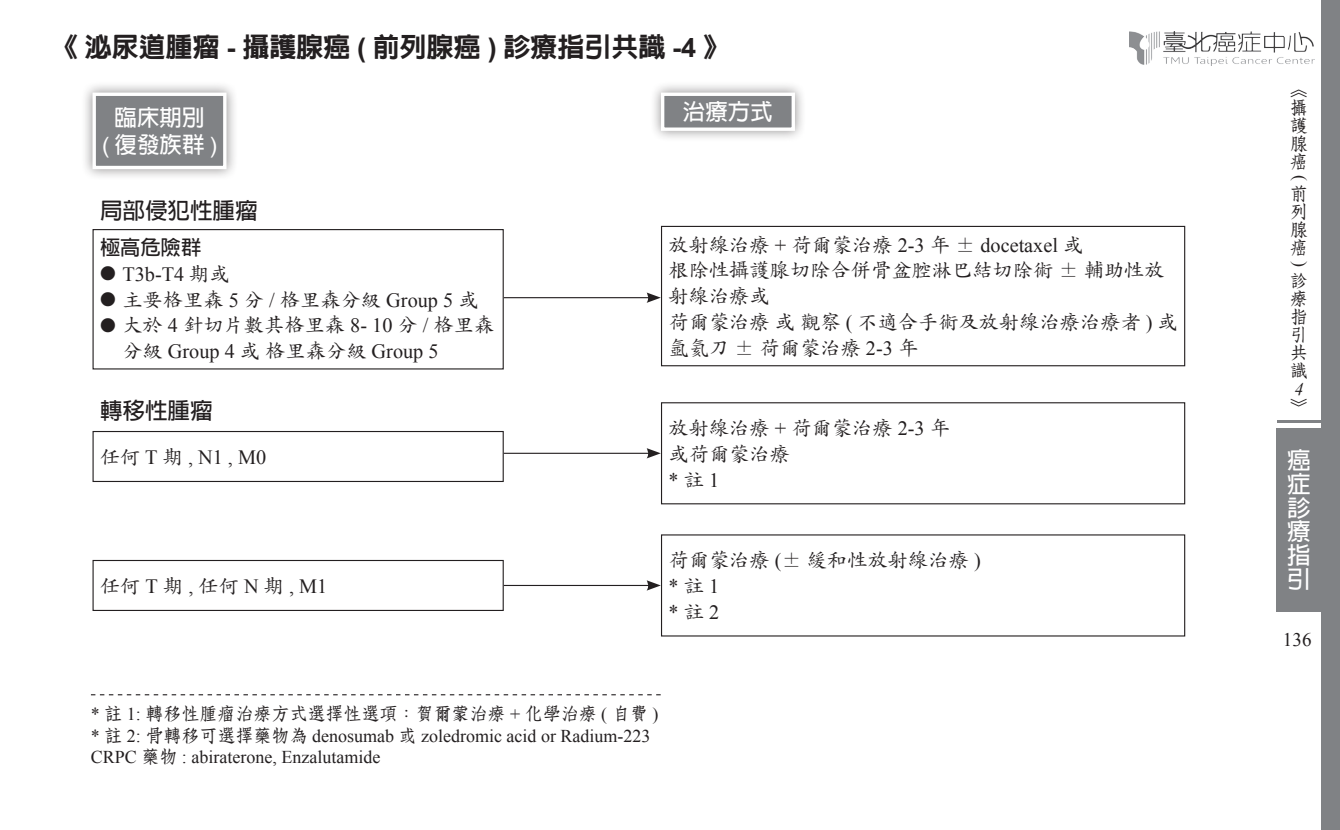
<style>
.page{position:relative;width:1340px;height:830px;background:#fff}
.page>*{position:absolute;margin:0;border:0;box-sizing:border-box;transform-origin:0 0}
.t1{font:800 27px "AR Hei B5";color:#231f20}
.t2{font:700 23.62px/23.6px "AR Hei B5";color:#fff;text-align:justify}
.t3{font:700 22.5px "AR Hei B5";color:#fff}
.t4{font:700 22.5px "AR Hei B5";color:#231f20}
.t5{font:20.25px/25.9px "DF Kai Shu Std W5";color:#231f20}
.t6{font:20.25px/25.9px "Times New Roman";color:#231f20}
.t7{font:700 20.25px "AR Hei B5";color:#231f20}
.t8{font:19.12px "Times New Roman";color:#231f20}
.t9{font:18px/21.6px "Times New Roman";color:#231f20}
.t10{font:18px/18px "DF Fang Song Std W6";color:#231f20;text-align:justify}
.t11{font:italic 18px "Times New Roman";color:#231f20}
.s1{font-family:"Arial";font-weight:700}
.s2{font-family:"Arial";font-weight:400}
.s3{font-family:"DF Kai Shu Std W5";font-size:15.75px}
.s4{font-family:"DF Kai Shu Std W5"}
.s5{font-size:15.75px}
.s6{font-family:"Times New Roman"}
.s7{font-family:"DF Fang Song Std W6"}
</style>
<div class="page">
<div style="left:1320px;top:0;width:19px;height:829px;background:#808285"></div>
<div style="left:1276px;top:427px;width:47px;height:184px;background:#808285"></div>
<hr style="left:1276px;top:420px;width:47px;height:3px;background:#808285">
<img style="left:1129px;top:31px;width:185px;height:34px">
<div style="left:649px;top:81px;width:157px;height:61px;background:#231f20;opacity:.5"></div>
<div style="left:661px;top:92px;width:134px;height:39px;background:#808285;border:3px solid #fff"></div>
<div style="left:81px;top:81px;width:157px;height:100px;background:#231f20;opacity:.5"></div>
<div style="left:92px;top:92px;width:134px;height:77px;background:#808285;border:3px solid #fff"></div>
<div style="left:92px;top:229px;width:412px;height:140px;border:1px solid #231f20"></div>
<div style="left:661px;top:226px;width:524px;height:140px;border:1px solid #231f20"></div>
<div style="left:661px;top:402px;width:524px;height:102px;border:1px solid #231f20"></div>
<div style="left:92px;top:431px;width:412px;height:51px;border:1px solid #231f20"></div>
<div style="left:92px;top:559px;width:412px;height:51px;border:1px solid #231f20"></div>
<hr style="left:504px;top:297px;width:146px;height:1px;background:#231f20">
<svg style="left:646px;top:292px;width:15px;height:11px"></svg>
<hr style="left:504px;top:452px;width:146px;height:1px;background:#231f20">
<svg style="left:646px;top:448px;width:15px;height:10px"></svg>
<hr style="left:504px;top:584px;width:146px;height:1px;background:#231f20">
<svg style="left:646px;top:580px;width:15px;height:10px"></svg>
<svg style="left:91px;top:694px;width:570px;height:1px"></svg>
<h1 class="t1" style="left:51px;top:34px;width:680px">《泌尿道腫瘤 <span class="s1">-</span> 攝護腺癌 <span class="s1">(</span> 前列腺癌 <span class="s1">)</span> 診療指引共識 <span class="s1">-4</span> 》</h1>
<p class="t3" style="left:114px;top:106px;width:92px">臨床期別</p>
<p class="t3" style="left:683px;top:100px;width:91px">治療方式</p>
<p class="t3" style="left:102px;top:133px;width:116px"><span class="s2">(</span> 復發族群 <span class="s2">)</span></p>
<p class="t4" style="left:100px;top:199px;width:159px">局部侵犯性腫瘤</p>
<p class="t7" style="left:100px;top:237px;width:103px">極高危險群</p>
<p class="t6" style="left:100px;top:260px;width:131px"><span class="s3">●</span> T3b-T4 <span class="s4">期或</span></p>
<p class="t5" style="left:100px;top:286px;width:380px"><span class="s5">●</span> 主要格里森 <span class="s6">5</span> 分 <span class="s6">/</span> 格里森分級 <span class="s6">Group 5</span> 或</p>
<p class="t5" style="left:100px;top:312px;width:396px"><span class="s5">●</span> 大於 <span class="s6">4</span> 針切片數其格里森 <span class="s6">8- 10</span> 分 <span class="s6">/</span> 格里森</p>
<p class="t6" style="left:122px;top:338px;width:318px"><span class="s4">分級</span> Group 4 <span class="s4">或格里森分級</span> Group 5</p>
<p class="t4" style="left:100px;top:399px;width:114px">轉移性腫瘤</p>
<p class="t6" style="left:100px;top:443px;width:168px"><span class="s4">任何</span> T <span class="s4">期</span> , N1 , M0</p>
<p class="t5" style="left:100px;top:572px;width:229px">任何<span class="s6">T</span>期<span class="s6">,</span> 任何 <span class="s6">N</span>期<span class="s6">, M1</span></p>
<p class="t5" style="left:668px;top:231px;width:511px">放射線治療 <span class="s6">+</span> 荷爾蒙治療 <span class="s6">2-3</span> 年 ± <span class="s6">docetaxel</span> 或<br>根除性攝護腺切除合併骨盆腔淋巴結切除術 ± 輔助性放射線治療或<br>荷爾蒙治療或觀察 <span class="s6">(</span> 不適合手術及放射線治療治療者 <span class="s6">)</span> 或氬氦刀 ± 荷爾蒙治療 <span class="s6">2-3</span> 年</p>
<p class="t5" style="left:668px;top:414px;width:283px">放射線治療 <span class="s6">+</span> 荷爾蒙治療 <span class="s6">2-3</span> 年或荷爾蒙治療</p>
<p class="t6" style="left:668px;top:466px;width:52px">*<span class="s4">註</span>1</p>
<p class="t5" style="left:668px;top:546px;width:314px">荷爾蒙治療 <span class="s6">(</span>± 緩和性放射線治療 <span class="s6">)</span></p>
<p class="t6" style="left:668px;top:572px;width:52px">*<span class="s4">註</span>1 *<span class="s4">註</span>2</p>
<p class="t10" style="left:91px;top:703px;width:569px"><span class="s6">*</span> 註 <span class="s6">1:</span> 轉移性腫瘤治療方式選擇性選項：賀爾蒙治療 <span class="s6">+</span> 化學治療 <span class="s6">(</span> 自費 <span class="s6">)</span></p>
<p class="t9" style="left:91px;top:724px;width:561px">* <span class="s7">註</span> 2: <span class="s7">骨轉移可選擇藥物為</span> denosumab <span class="s7">或</span> zoledromic acid or Radium-223<br>CRPC <span class="s7">藥物</span> : abiraterone, Enzalutamide</p>
<p class="t10" style="left:1289px;top:80px;width:19px">《攝護腺癌</p>
<p class="t9" style="left:1311px;top:174px;width:7px;rotate:90deg">(</p>
<p class="t10" style="left:1289px;top:184px;width:19px">前列腺癌</p>
<p class="t9" style="left:1311px;top:261px;width:7px;rotate:90deg">)</p>
<p class="t10" style="left:1289px;top:271px;width:19px;text-align:left">診療指引共識</p>
<p class="t11" style="left:1294px;top:376px;width:10px">4</p>
<p class="t10" style="left:1289px;top:397px;width:19px">》</p>
<p class="t2" style="left:1286px;top:448px;width:24px">癌症診療指引</p>
<p class="t8" style="left:1282px;top:626px;width:30px">136</p>
</div>
